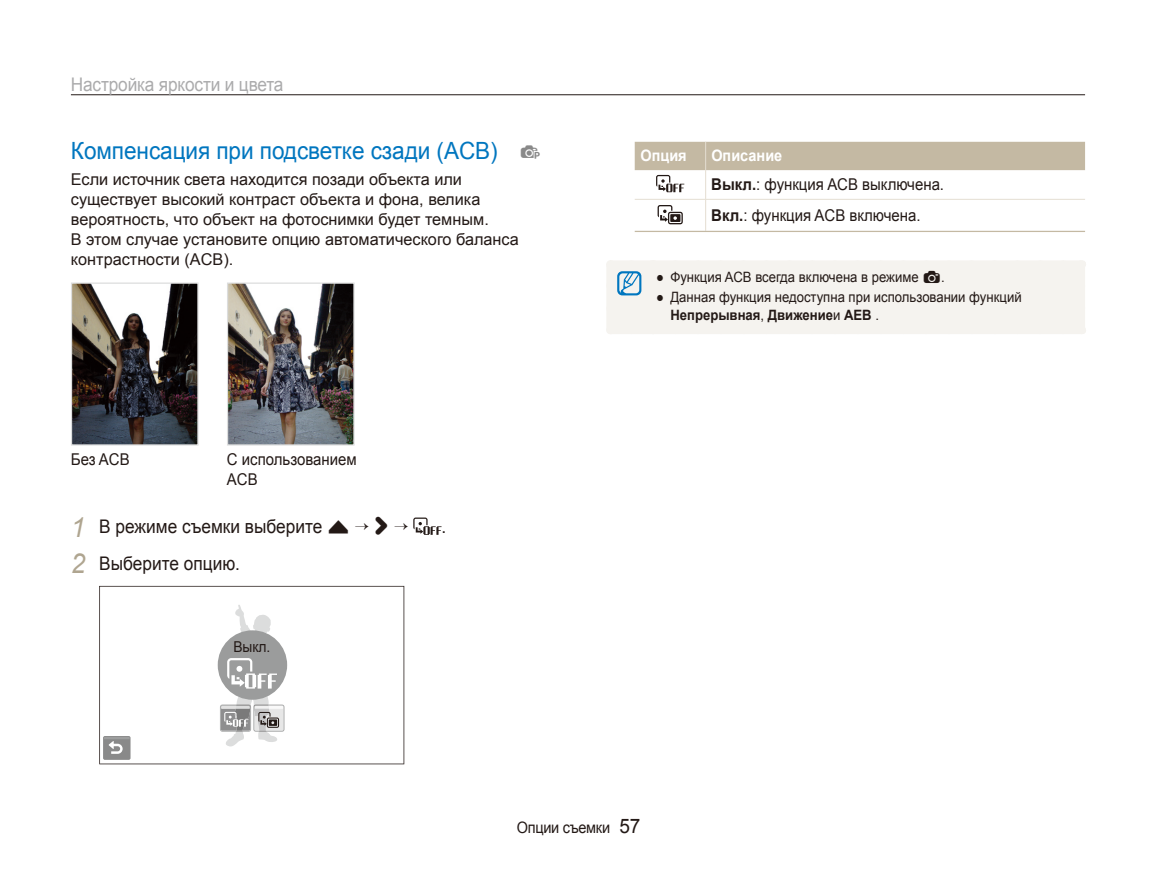
<style>
.page{position:relative;width:1156px;height:872px;background:#fff}
.page>*{position:absolute;margin:0;border:0;box-sizing:border-box;transform-origin:0 0}
.t1{font:23.75px "Arial";letter-spacing:-.005em;color:#0076bf;scale:.95 1}
.t2{font:18.75px "Arial";color:#231916;scale:.92 1}
.t3{font:18.75px "Arial";letter-spacing:-.01em;color:#ababac;scale:.92 1}
.t4{font:18.75px "ST1000";color:#231916}
.t5{font:16.25px/20px "Arial";color:#231916}
.t6{font:16.25px/31px "Arial";color:#231916;scale:.92 1}
.t7{font:15.75px "Arial";letter-spacing:-.02em;color:#231916;scale:.92 1}
.t8{font:700 15.75px "Arial";color:#fff;scale:.92 1}
.t9{font:15px "Arial";color:#231916;scale:.92 1}
.t10{font:15px "ST1000";color:#898989}
.t11{font:14.25px/18px "Arial";color:#231916;scale:.92 1}
.s1{font-style:italic;font-size:27.5px;color:#afa590}
.s2{font-family:"ST1000"}
.s3{font-weight:700}
.s4{font-size:20px}
</style>
<div class="page">
<hr style="left:71px;top:94px;width:1013px;height:1px;background:#231916">
<hr style="left:634px;top:199px;width:450px;height:1px;background:#e4ded2">
<hr style="left:705px;top:200px;width:1px;height:31px;background:#e4ded2">
<hr style="left:634px;top:231px;width:450px;height:1px;background:#c4b9a3">
<svg style="left:634px;top:142px;width:450px;height:57px"></svg>
<svg style="left:657px;top:205px;width:25px;height:19px"></svg>
<div style="left:606px;top:260px;width:478px;height:74px;background:#f5f3ef"></div>
<img style="left:73px;top:284px;width:123px;height:159px">
<div style="left:71px;top:282px;width:127px;height:163px;border:1px solid #dcdddd"></div>
<img style="left:229px;top:284px;width:123px;height:159px">
<div style="left:227px;top:282px;width:127px;height:163px;border:1px solid #dcdddd"></div>
<svg style="left:99px;top:586px;width:305px;height:178px"></svg>
<div style="left:103px;top:736px;width:27px;height:24px;background:#898989;border-radius:2px"></div>
<svg style="left:104px;top:737px;width:26px;height:17px"></svg>
<svg style="left:220px;top:604px;width:64px;height:142px"></svg>
<svg style="left:413px;top:517px;width:28px;height:18px"></svg>
<p class="t3" style="left:71px;top:72px;width:232px">Настройка яркости и цвета</p>
<h1 class="t1" style="left:71px;top:135px;width:451px">Компенсация при подсветке сзади (ACB)</h1>
<p class="t5" style="left:71px;top:169px;width:449px">Если источник света находится позади объекта или существует высокий контраст объекта и фона, велика вероятность, что объект на фотоснимки будет темным.<br>В этом случае установите опцию автоматического баланса контрастности (ACB).</p>
<p class="t10" style="left:519px;top:143px;width:23px">p</p>
<p class="t6" style="left:71px;top:443px;width:65px">Без ACB</p>
<p class="t6" style="left:227px;top:449px;width:142px;line-height:20px">С использованием<br>ACB</p>
<p class="t2" style="left:71px;top:514px;width:304px"><span class="s1">1</span> В режиме съемки выберите <span class="s2">f</span></p>
<p class="t4" style="left:374px;top:515px;width:17px">&gt;</p>
<p class="t2" style="left:71px;top:551px;width:185px"><span class="s1">2</span> Выберите опцию.</p>
<p class="t9" style="left:233px;top:636px;width:42px">Выкл.</p>
<p class="t2" style="left:441px;top:516px;width:7px">.</p>
<p class="t8" style="left:640px;top:147px;width:52px">Опция</p>
<p class="t8" style="left:711px;top:147px;width:79px">Описание</p>
<p class="t6" style="left:711px;top:168px;width:254px"><span class="s3">Выкл.</span>: функция ACB выключена.<br><span class="s3">Вкл.</span>: функция ACB включена.</p>
<p class="t11" style="left:656px;top:268px;width:315px">● Функция ACB всегда включена в режиме <span class="s2">a</span>.</p>
<p class="t11" style="left:670px;top:288px;width:383px;text-indent:-14px">● Данная функция недоступна при использовании функций<br><span class="s3">Непрерывная</span>, <span class="s3">Движение</span>и <span class="s3">AEB</span> .</p>
<p class="t7" style="left:516px;top:817px;width:136px">Опции съемки <span class="s4">57</span></p>
</div>
